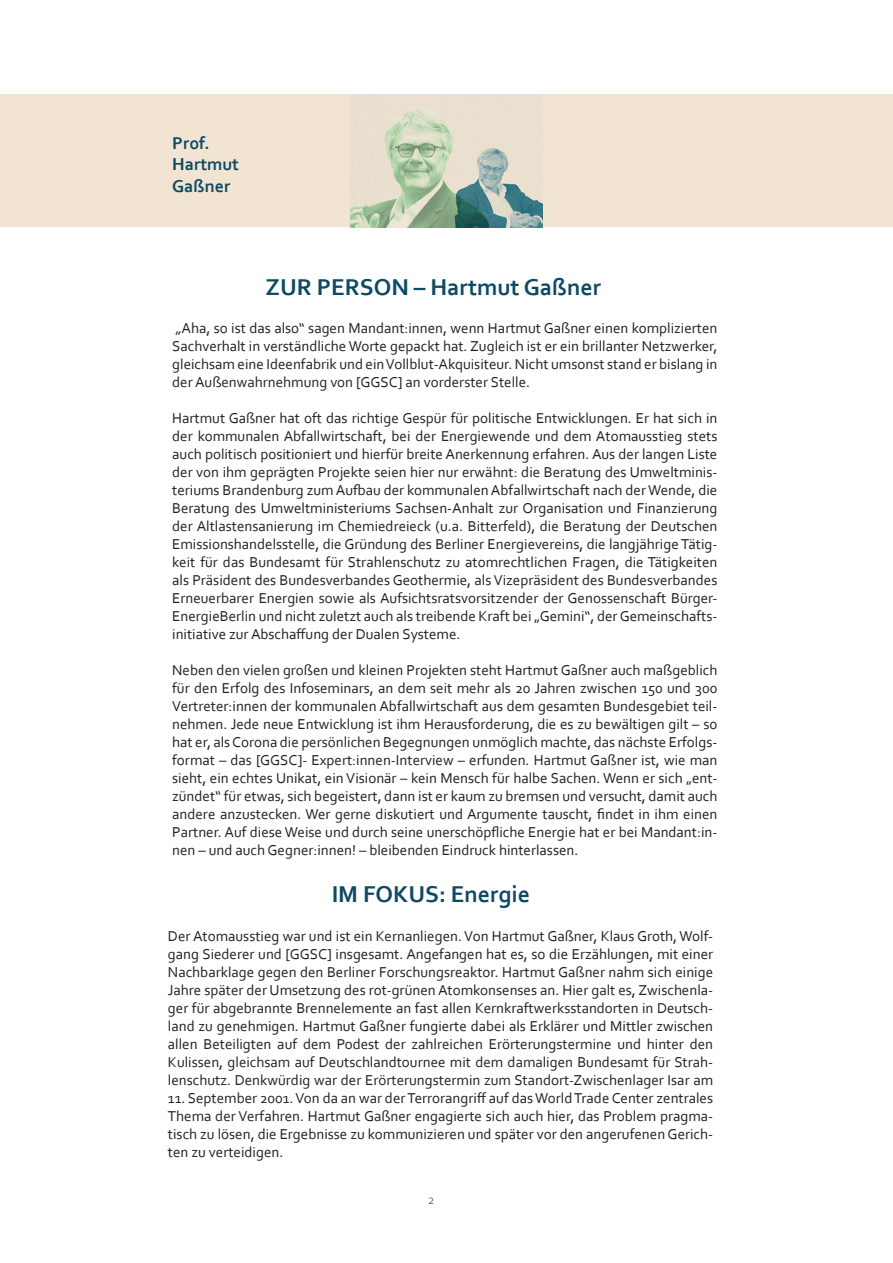
<style>
.page{position:relative;width:893px;height:1263px;background:#fff}
.page>*{position:absolute;margin:0;border:0;box-sizing:border-box;transform-origin:0 0}
.t1{font:700 24px "Corbel";color:#0e4a63}
.t2{font:700 18px/21.6px "Corbel";color:#0e4a63}
.t3{font:15px/18px "Corbel";color:#231f20;text-align:justify}
.t4{font:300 13.5px "Corbel";color:#231f20}
</style>
<div class="page">
<div style="left:0;top:94px;width:893px;height:133px;background:#f2e4d3"></div>
<img style="left:351px;top:94px;width:191px;height:133px">
<p class="t2" style="left:172px;top:132px;width:68px">Prof.<br>Hartmut<br>Gaßner</p>
<h1 class="t1" style="left:266px;top:272px;width:337px">ZUR PERSON – Hartmut Gaßner</h1>
<p class="t3" style="left:172px;top:319px;width:547px">„Aha, so ist das also“ sagen Mandant:innen, wenn Hartmut Gaßner einen komplizierten Sachverhalt in verständliche Worte gepackt hat. Zugleich ist er ein brillanter Netzwerker, gleichsam eine Ideenfabrik und ein Vollblut-Akquisiteur. Nicht umsonst stand er bislang in der Außenwahrnehmung von [GGSC] an vorderster Stelle.</p>
<p class="t3" style="left:172px;top:409px;width:547px">Hartmut Gaßner hat oft das richtige Gespür für politische Entwicklungen. Er hat sich in der kommunalen Abfallwirtschaft, bei der Energiewende und dem Atomausstieg stets auch politisch positioniert und hierfür breite Anerkennung erfahren. Aus der langen Liste der von ihm geprägten Projekte seien hier nur erwähnt: die Beratung des Umweltminis&shy;teriums Brandenburg zum Aufbau der kommunalen Abfallwirtschaft nach der Wende, die Beratung des Umweltministeriums Sachsen-Anhalt zur Organisation und Finanzierung der Altlastensanierung im Chemiedreieck (u.a. Bitterfeld), die Beratung der Deutschen Emissionshandelsstelle, die Gründung des Berliner Energievereins, die langjährige Tätig&shy;keit für das Bundesamt für Strahlenschutz zu atomrechtlichen Fragen, die Tätigkeiten als Präsident des Bundesverbandes Geothermie, als Vizepräsident des Bundesverbandes Erneuerbarer Energien sowie als Aufsichtsratsvorsitzender der Genossenschaft Bürger-EnergieBerlin und nicht zuletzt auch als treibende Kraft bei „Gemini“, der Gemeinschafts&shy;initiative zur Abschaffung der Dualen Systeme.</p>
<p class="t3" style="left:172px;top:661px;width:547px">Neben den vielen großen und kleinen Projekten steht Hartmut Gaßner auch maßgeblich für den Erfolg des Infoseminars, an dem seit mehr als 20 Jahren zwischen 150 und 300<br>Vertreter:innen der kommunalen Abfallwirtschaft aus dem gesamten Bundesgebiet teil&shy;nehmen. Jede neue Entwicklung ist ihm Herausforderung, die es zu bewältigen gilt – so hat er, als Corona die persönlichen Begegnungen unmöglich machte, das nächste Erfolgs&shy;format – das [GGSC]- Expert:innen-Interview – erfunden. Hartmut Gaßner ist, wie man sieht, ein echtes Unikat, ein Visionär – kein Mensch für halbe Sachen. Wenn er sich „ent&shy;zündet“ für etwas, sich begeistert, dann ist er kaum zu bremsen und versucht, damit auch andere anzustecken. Wer gerne diskutiert und Argumente tauscht, findet in ihm einen Partner. Auf diese Weise und durch seine unerschöpfliche Energie hat er bei Mandant:in&shy;nen – und auch Gegner:innen! – bleibenden Eindruck hinterlassen.</p>
<h1 class="t1" style="left:332px;top:879px;width:200px">IM FOKUS: Energie</h1>
<p class="t3" style="left:168px;top:927px;width:547px">Der Atomausstieg war und ist ein Kernanliegen. Von Hartmut Gaßner, Klaus Groth, Wolf&shy;gang Siederer und [GGSC] insgesamt. Angefangen hat es, so die Erzählungen, mit einer Nachbarklage gegen den Berliner Forschungsreaktor. Hartmut Gaßner nahm sich einige Jahre später der Umsetzung des rot-grünen Atomkonsenses an. Hier galt es, Zwischenla&shy;ger für abgebrannte Brennelemente an fast allen Kernkraftwerksstandorten in Deutsch&shy;land zu genehmigen. Hartmut Gaßner fungierte dabei als Erklärer und Mittler zwischen allen Beteiligten auf dem Podest der zahlreichen Erörterungstermine und hinter den Kulissen, gleichsam auf Deutschlandtournee mit dem damaligen Bundesamt für Strah&shy;lenschutz. Denkwürdig war der Erörterungstermin zum Standort-Zwischenlager Isar am</p>
<p class="t3" style="left:168px;top:1089px;width:547px">11. September 2001. Von da an war der Terrorangriff auf das World Trade Center zentrales Thema der Verfahren. Hartmut Gaßner engagierte sich auch hier, das Problem pragma&shy;tisch zu lösen, die Ergebnisse zu kommunizieren und später vor den angerufenen Gerich&shy;ten zu verteidigen.</p>
<p class="t4" style="left:427px;top:1191px;width:9px">2</p>
</div>
